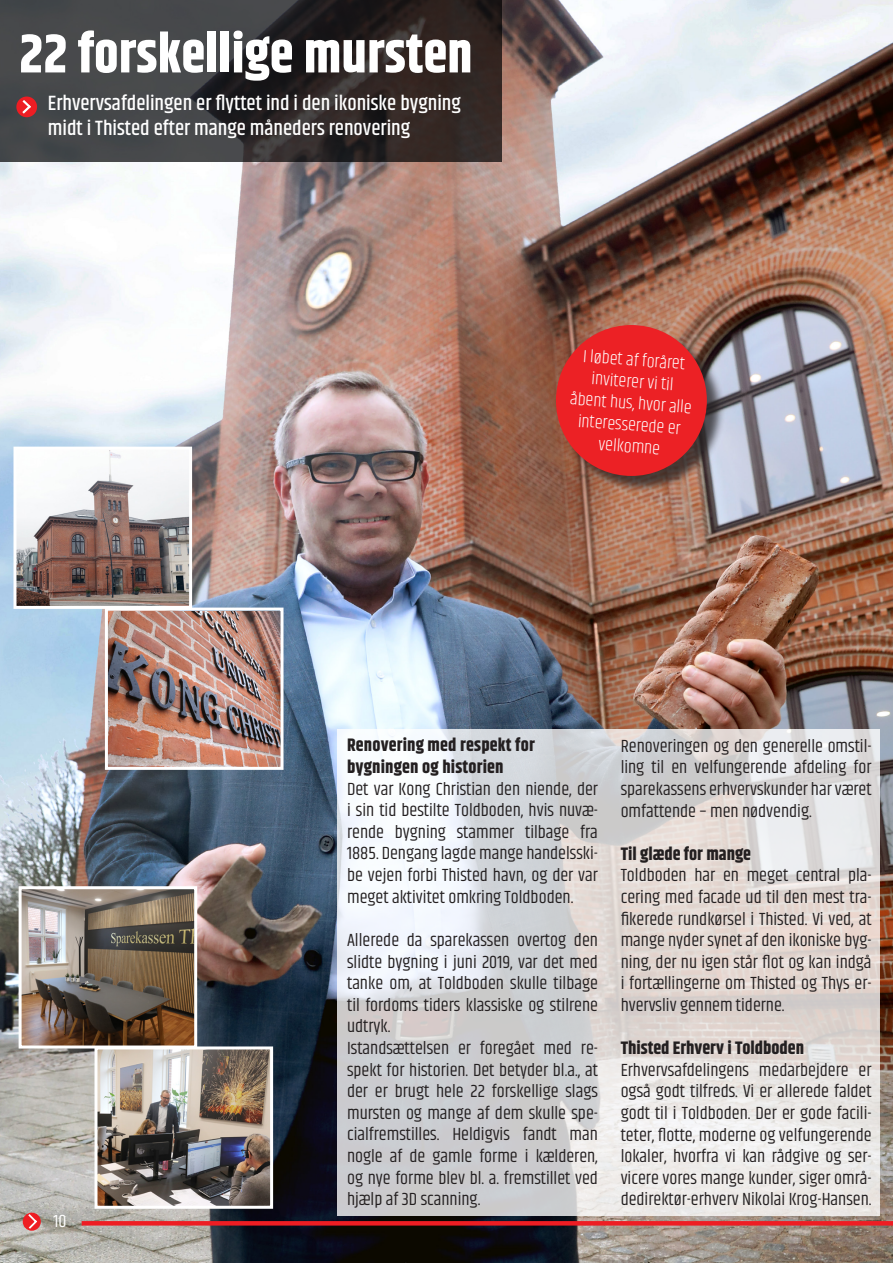
<style>
.page{position:relative;width:893px;height:1263px;background:#fff}
.page>*{position:absolute;margin:0;border:0;box-sizing:border-box;transform-origin:0 0}
.t1{font:700 54.75px "Khand";color:#fff}
.t2{font:500 21px/25.2px "Khand";color:#fff}
.t3{font:18px/21.6px "Khand";color:#231f20;text-align:justify}
.t4{font:700 18px "Khand";letter-spacing:.01em;color:#231f20}
.t5{font:300 18px/21.6px "Khand";color:#fff;text-align:center}
.t6{font:18px "Khand";color:#fff}
</style>
<div class="page">
<img style="left:0;top:0;width:893px;height:1263px">
<svg style="left:0;top:0;width:501px;height:162px;background:#373435"></svg>
<svg style="left:338px;top:729px;width:542px;height:486px;background:#dedcdc"></svg>
<img style="left:98px;top:1050px;width:171px;height:155px">
<div style="left:94px;top:1046px;width:179px;height:163px;border:3px solid #fff"></div>
<img style="left:23px;top:890px;width:170px;height:154px">
<div style="left:19px;top:886px;width:178px;height:162px;border:3px solid #fff"></div>
<img style="left:109px;top:612px;width:171px;height:154px">
<div style="left:105px;top:608px;width:179px;height:162px;border:3px solid #fff"></div>
<div style="left:16px;top:97px;width:21px;height:20px;background:#ee1d23;border-radius:50%"></div>
<svg style="left:20px;top:98px;width:13px;height:18px"></svg>
<img style="left:17px;top:451px;width:171px;height:154px">
<div style="left:13px;top:447px;width:179px;height:162px;border:3px solid #fff"></div>
<div style="left:558px;top:327px;width:167px;height:168px;background:#231f20;opacity:.75"></div>
<div style="left:556px;top:325px;width:151px;height:151px;background:#ec2125;border-radius:50%"></div>
<hr style="left:82px;top:1221px;width:811px;height:4px;background:#ee1d23">
<svg style="left:23px;top:1212px;width:18px;height:19px"></svg>
<svg style="left:26px;top:1212px;width:13px;height:19px"></svg>
<p class="t1" style="left:19px;top:15px;width:455px">22 forskellige mursten</p>
<p class="t2" style="left:48px;top:92px;width:415px">Erhvervsafdelingen er flyttet ind i den ikoniske bygning midt i Thisted efter mange måneders renovering</p>
<p class="t5" style="left:584px;top:346px;width:103px;rotate:4deg">I løbet af foråret</p>
<p class="t5" style="left:592px;top:369px;width:84px;rotate:4deg">inviterer vi til</p>
<p class="t5" style="left:571px;top:389px;width:123px;rotate:4deg">åbent hus, hvor alle interesserede er</p>
<p class="t5" style="left:599px;top:434px;width:63px;rotate:4deg">velkomne</p>
<p class="t6" style="left:53px;top:1210px;width:15px">10</p>
<p class="t4" style="left:347px;top:732px;width:189px">Renovering med respekt for</p>
<p class="t4" style="left:347px;top:754px;width:158px">bygningen og historien</p>
<p class="t3" style="left:347px;top:779px;width:252px">Det var Kong Christian den niende, der i sin tid bestilte Toldboden, hvis nuvæ&shy;rende bygning stammer tilbage fra 1885. Dengang lagde mange handelsski&shy;be vejen forbi Thisted havn, og der var meget aktivitet omkring Toldboden.</p>
<p class="t3" style="left:347px;top:930px;width:252px">Allerede da sparekassen overtog den slidte bygning i juni 2019, var det med tanke om, at Toldboden skulle tilbage til fordoms tiders klassiske og stilrene udtryk.</p>
<p class="t3" style="left:347px;top:1038px;width:252px">Istandsættelsen er foregået med re&shy;spekt for historien. Det betyder bl.a., at der er brugt hele 22 forskellige slags mursten og mange af dem skulle spe&shy;cialfremstilles. Heldigvis fandt man nogle af de gamle forme i kælderen, og nye forme blev bl. a. fremstillet ved hjælp af 3D scanning.</p>
<p class="t3" style="left:621px;top:736px;width:252px">Renoveringen og den generelle omstil&shy;ling til en velfungerende afdeling for sparekassens erhvervskunder har været omfattende – men nødvendig.</p>
<p class="t4" style="left:621px;top:841px;width:132px">Til glæde for mange</p>
<p class="t3" style="left:621px;top:866px;width:252px">Toldboden har en meget central pla&shy;cering med facade ud til den mest tra&shy;fikerede rundkørsel i Thisted. Vi ved, at mange nyder synet af den ikoniske byg&shy;ning, der nu igen står flot og kan indgå i fortællingerne om Thisted og Thys er&shy;hvervsliv gennem tiderne.</p>
<p class="t4" style="left:621px;top:1035px;width:185px">Thisted Erhverv i Toldboden</p>
<p class="t3" style="left:621px;top:1060px;width:252px">Erhvervsafdelingens medarbejdere er også godt tilfreds. Vi er allerede faldet godt til i Toldboden. Der er gode facili&shy;teter, flotte, moderne og velfungerende lokaler, hvorfra vi kan rådgive og ser&shy;vicere vores mange kunder, siger områ&shy;dedirektør-erhverv Nikolai Krog-Hansen.</p>
</div>
